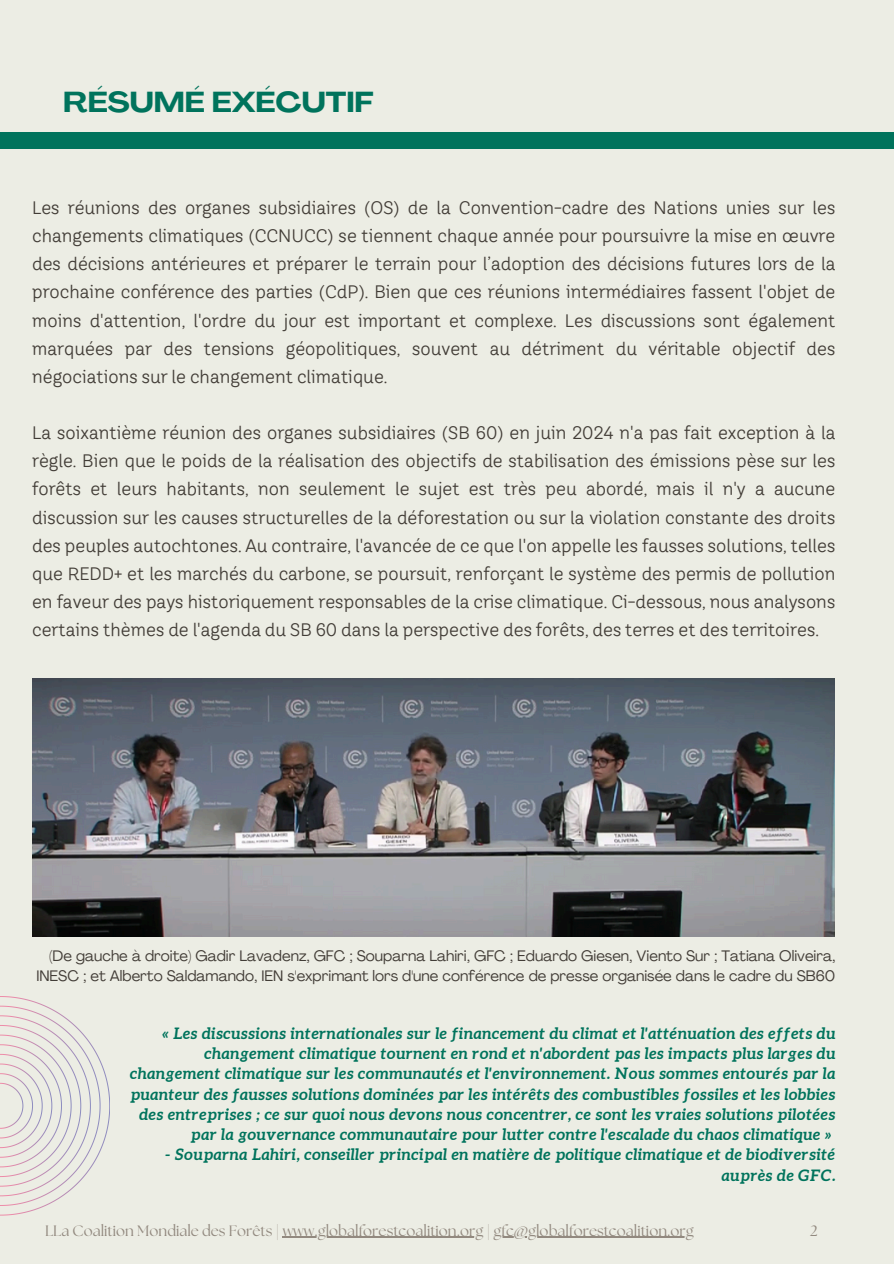
<style>
.page{position:relative;width:894px;height:1264px;background:#fff}
.page>*{position:absolute;margin:0;border:0;box-sizing:border-box;transform-origin:0 0}
.t1{font:700 expanded 28.5px "Agrandir";color:#00735c}
.t2{font:18px/28.2px "TT Hazelnuts";color:#423d37;text-align:justify}
.t3{font:italic 700 15.9px/20.2px "Aleo";letter-spacing:.02em;color:#00735c;text-align:right}
.t4{font:15px/20.2px "Agrandir";color:#423d37;text-align:right}
.t5{font:15px "The Seasons";color:#92897f}
</style>
<div class="page">
<div style="left:0;top:0;width:893px;height:1263px;background:#ecede4"></div>
<div style="left:0;top:133px;width:893px;height:16px;background:#00735c"></div>
<img style="left:32px;top:678px;width:802px;height:258px">
<svg style="left:0;top:996px;width:110px;height:219px"></svg>
<hr style="left:282px;top:1236px;width:201px;height:1px;background:#92897f">
<hr style="left:493px;top:1236px;width:200px;height:1px;background:#92897f">
<h3 class="t1" style="left:63px;top:90px;width:312px">RÉSUMÉ EXÉCUTIF</h3>
<h2 class="t2" style="left:32px;top:193px;width:804px">Les réunions des organes subsidiaires (OS) de la Convention-cadre des Nations unies sur les changements climatiques (CCNUCC) se tiennent chaque année pour poursuivre la mise en œuvre des décisions antérieures et préparer le terrain pour l’adoption des décisions futures lors de la prochaine conférence des parties (CdP). Bien que ces réunions intermédiaires fassent l'objet de moins d'attention, l'ordre du jour est important et complexe. Les discussions sont également marquées par des tensions géopolitiques, souvent au détriment du véritable objectif des négociations sur le changement climatique.</h2>
<h2 class="t2" style="left:32px;top:418px;width:804px">La soixantième réunion des organes subsidiaires (SB 60) en juin 2024 n'a pas fait exception à la règle. Bien que le poids de la réalisation des objectifs de stabilisation des émissions pèse sur les forêts et leurs habitants, non seulement le sujet est très peu abordé, mais il n'y a aucune discussion sur les causes structurelles de la déforestation ou sur la violation constante des droits des peuples autochtones. Au contraire, l'avancée de ce que l'on appelle les fausses solutions, telles que REDD+ et les marchés du carbone, se poursuit, renforçant le système des permis de pollution en faveur des pays historiquement responsables de la crise climatique. Ci-dessous, nous analysons certains thèmes de l'agenda du SB 60 dans la perspective des forêts, des terres et des territoires.</h2>
<p class="t4" style="left:36px;top:947px;width:800px">(De gauche à droite) Gadir Lavadenz, GFC ; Souparna Lahiri, GFC ; Eduardo Giesen, Viento Sur ; Tatiana Oliveira,<br>INESC ; et Alberto Saldamando, IEN s'exprimant lors d'une conférence de presse organisée dans le cadre du SB60</p>
<p class="t3" style="left:130px;top:1022px;width:707px">« Les discussions internationales sur le financement du climat et l'atténuation des effets du changement climatique tournent en rond et n'abordent pas les impacts plus larges du changement climatique sur les communautés et l'environnement. Nous sommes entourés par la puanteur des fausses solutions dominées par les intérêts des combustibles fossiles et les lobbies des entreprises ; ce sur quoi nous devons nous concentrer, ce sont les vraies solutions pilotées par la gouvernance communautaire pour lutter contre l'escalade du chaos climatique »</p>
<p class="t3" style="left:165px;top:1144px;width:671px">- Souparna Lahiri, conseiller principal en matière de politique climatique et de biodiversité auprès de GFC.</p>
<p class="t5" style="left:45px;top:1223px;width:649px">LLa Coalition Mondiale des Forêts | www.globalforestcoalition.org | gfc@globalforestcoalition.org</p>
<p class="t5" style="left:810px;top:1223px;width:9px">2</p>
</div>
